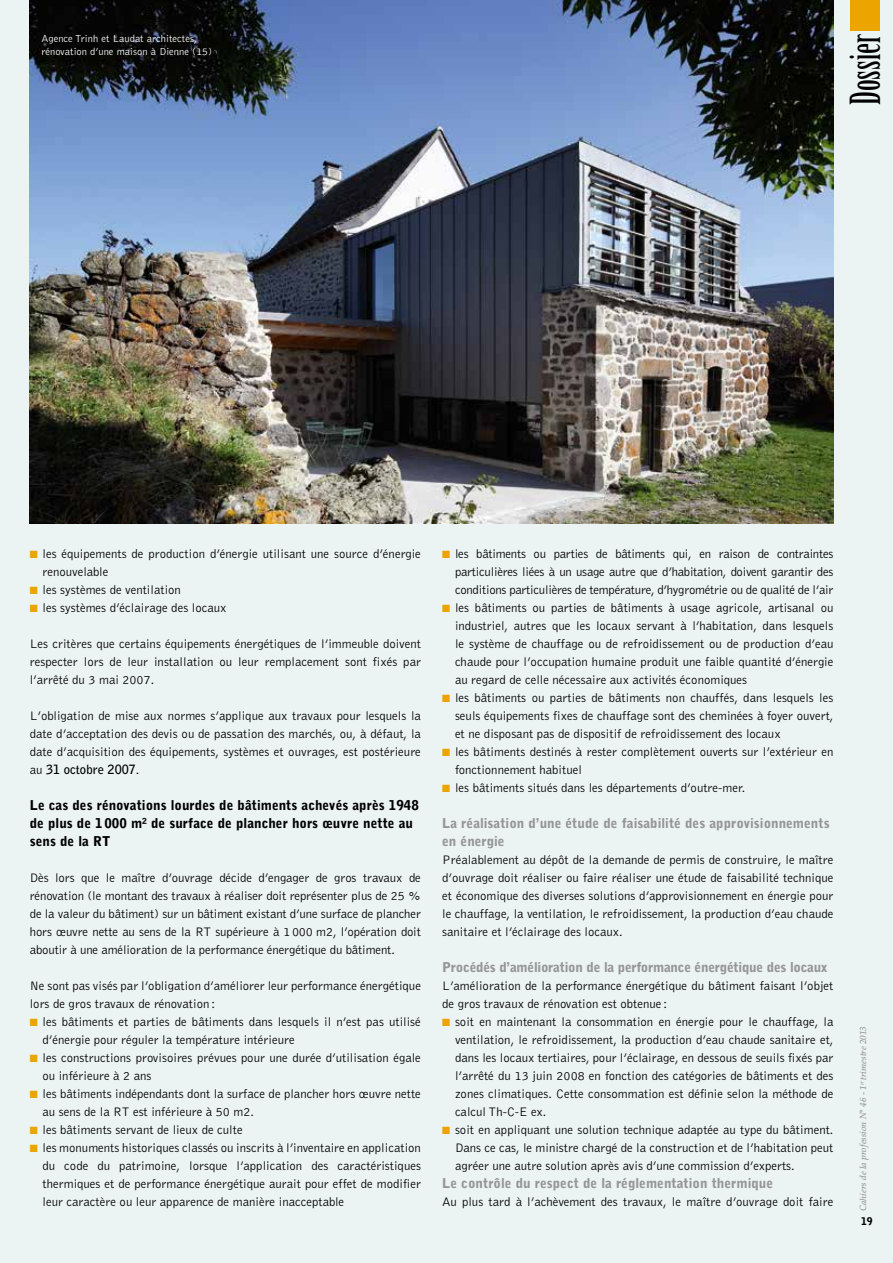
<style>
.page{position:relative;width:893px;height:1263px;background:#ecf3f3}
.page>*{position:absolute;margin:0;border:0;box-sizing:border-box;transform-origin:0 0}
.t1{font:40.5px "Birch";color:#000}
.t2{font:900 13.5px/18px "Bell Gothic";color:#000}
.t3{font:900 13.5px/18px "Bell Gothic";color:#959595}
.t4{font:900 13.5px "Bell Gothic";letter-spacing:-.02em;color:#959595}
.t5{font:300 12.75px/18px "Bell Gothic";color:#000;text-align:justify}
.t6{font:300 10.5px/12.6px "Bell Gothic";color:#fff}
.t7{font:900 10.5px "Bell Gothic";color:#000}
.t8{font:italic 500 9px "Palatino";color:#949496}
.s1{color:#eca500}
.s2{font-weight:700}
</style>
<div class="page">
<div style="left:850px;top:0;width:30px;height:30px;background:#eca500"></div>
<img style="left:30px;top:0;width:803px;height:523px">
<p class="t6" style="left:41px;top:33px;width:172px">Agence Trinh et Laudat architectes, rénovation d’une maison à Dienne (15)</p>
<h1 class="t1" style="left:844px;top:105px;width:73px;rotate:-90deg">Dossier</h1>
<p class="t5" style="left:43px;top:545px;width:380px;text-indent:-13px"><span class="s1">■</span> les équipements de production d’énergie utilisant une source d’énergie renouvelable</p>
<p class="t5" style="left:30px;top:581px;width:153px"><span class="s1">■</span> les systèmes de ventilation</p>
<p class="t5" style="left:30px;top:599px;width:198px"><span class="s1">■</span> les systèmes d’éclairage des locaux</p>
<p class="t5" style="left:30px;top:635px;width:393px">Les critères que certains équipements énergétiques de l’immeuble doivent respecter lors de leur installation ou leur remplacement sont fixés par l’arrêté du 3 mai 2007.</p>
<p class="t5" style="left:30px;top:707px;width:393px">L’obligation de mise aux normes s’applique aux travaux pour lesquels la date d’acceptation des devis ou de passation des marchés, ou, à défaut, la date d’acquisition des équipements, systèmes et ouvrages, est postérieure au <span class="s2">31 octobre 2007</span>.</p>
<p class="t2" style="left:30px;top:796px;width:391px">Le cas des rénovations lourdes de bâtiments achevés après 1948 de plus de 1000 m² de surface de plancher hors œuvre nette au sens de la RT</p>
<p class="t5" style="left:30px;top:869px;width:393px">Dès lors que le maître d’ouvrage décide d’engager de gros travaux de rénovation (le montant des travaux à réaliser doit représenter plus de 25 % de la valeur du bâtiment) sur un bâtiment existant d’une surface de plancher hors œuvre nette au sens de la RT supérieure à 1000 m2, l’opération doit aboutir à une amélioration de la performance énergétique du bâtiment.</p>
<p class="t5" style="left:30px;top:977px;width:393px">Ne sont pas visés par l’obligation d’améliorer leur performance énergétique lors de gros travaux de rénovation:</p>
<p class="t5" style="left:43px;top:1013px;width:380px;text-indent:-13px"><span class="s1">■</span> les bâtiments et parties de bâtiments dans lesquels il n’est pas utilisé d’énergie pour réguler la température intérieure</p>
<p class="t5" style="left:43px;top:1049px;width:380px;text-indent:-13px"><span class="s1">■</span> les constructions provisoires prévues pour une durée d’utilisation égale ou inférieure à 2 ans</p>
<p class="t5" style="left:43px;top:1085px;width:380px;text-indent:-13px"><span class="s1">■</span> les bâtiments indépendants dont la surface de plancher hors œuvre nette au sens de la RT est inférieure à 50 m2.</p>
<p class="t5" style="left:30px;top:1121px;width:214px"><span class="s1">■</span> les bâtiments servant de lieux de culte</p>
<p class="t5" style="left:43px;top:1139px;width:380px;text-indent:-13px"><span class="s1">■</span> les monuments historiques classés ou inscrits à l’inventaire en application du code du patrimoine, lorsque l’application des caractéristiques thermiques et de performance énergétique aurait pour effet de modifier leur caractère ou leur apparence de manière inacceptable</p>
<p class="t5" style="left:455px;top:545px;width:380px;text-indent:-13px"><span class="s1">■</span> les bâtiments ou parties de bâtiments qui, en raison de contraintes particulières liées à un usage autre que d’habitation, doivent garantir des conditions particulières de température, d’hygrométrie ou de qualité de l’air</p>
<p class="t5" style="left:455px;top:599px;width:380px;text-indent:-13px"><span class="s1">■</span> les bâtiments ou parties de bâtiments à usage agricole, artisanal ou industriel, autres que les locaux servant à l’habitation, dans lesquels le système de chauffage ou de refroidissement ou de production d’eau chaude pour l’occupation humaine produit une faible quantité d’énergie au regard de celle nécessaire aux activités économiques</p>
<p class="t5" style="left:455px;top:689px;width:380px;text-indent:-13px"><span class="s1">■</span> les bâtiments ou parties de bâtiments non chauffés, dans lesquels les seuls équipements fixes de chauffage sont des cheminées à foyer ouvert, et ne disposant pas de dispositif de refroidissement des locaux</p>
<p class="t5" style="left:455px;top:743px;width:380px;text-indent:-13px"><span class="s1">■</span> les bâtiments destinés à rester complètement ouverts sur l’extérieur en fonctionnement habituel</p>
<p class="t5" style="left:442px;top:779px;width:305px"><span class="s1">■</span> les bâtiments situés dans les départements d’outre-mer.</p>
<p class="t3" style="left:442px;top:814px;width:389px">La réalisation d’une étude de faisabilité des approvisionnements en énergie</p>
<p class="t5" style="left:442px;top:851px;width:393px">Préalablement au dépôt de la demande de permis de construire, le maître d’ouvrage doit réaliser ou faire réaliser une étude de faisabilité technique et économique des diverses solutions d’approvisionnement en énergie pour le chauffage, la ventilation, le refroidissement, la production d’eau chaude sanitaire et l’éclairage des locaux.</p>
<p class="t4" style="left:442px;top:959px;width:387px">Procédés d’amélioration de la performance énergétique des locaux</p>
<p class="t5" style="left:442px;top:977px;width:393px">L’amélioration de la performance énergétique du bâtiment faisant l’objet de gros travaux de rénovation est obtenue :</p>
<p class="t5" style="left:455px;top:1013px;width:380px;text-indent:-13px"><span class="s1">■</span> soit en maintenant la consommation en énergie pour le chauffage, la ventilation, le refroidissement, la production d’eau chaude sanitaire et, dans les locaux tertiaires, pour l’éclairage, en dessous de seuils fixés par l’arrêté du 13 juin 2008 en fonction des catégories de bâtiments et des zones climatiques. Cette consommation est définie selon la méthode de calcul Th-C-E ex.</p>
<p class="t5" style="left:455px;top:1121px;width:380px;text-indent:-13px"><span class="s1">■</span> soit en appliquant une solution technique adaptée au type du bâtiment.<br>Dans ce cas, le ministre chargé de la construction et de l’habitation peut agréer une autre solution après avis d’une commission d’experts.</p>
<p class="t3" style="left:442px;top:1174px;width:332px">Le contrôle du respect de la réglementation thermique</p>
<p class="t5" style="left:442px;top:1193px;width:393px">Au plus tard à l’achèvement des travaux, le maître d’ouvrage doit faire</p>
<p class="t8" style="left:858px;top:1211px;width:186px;rotate:-90deg">Cahiers de la profession N° 46 - 1<sup>er</sup> trimestre 2013</p>
<p class="t7" style="left:861px;top:1214px;width:13px">19</p>
</div>
